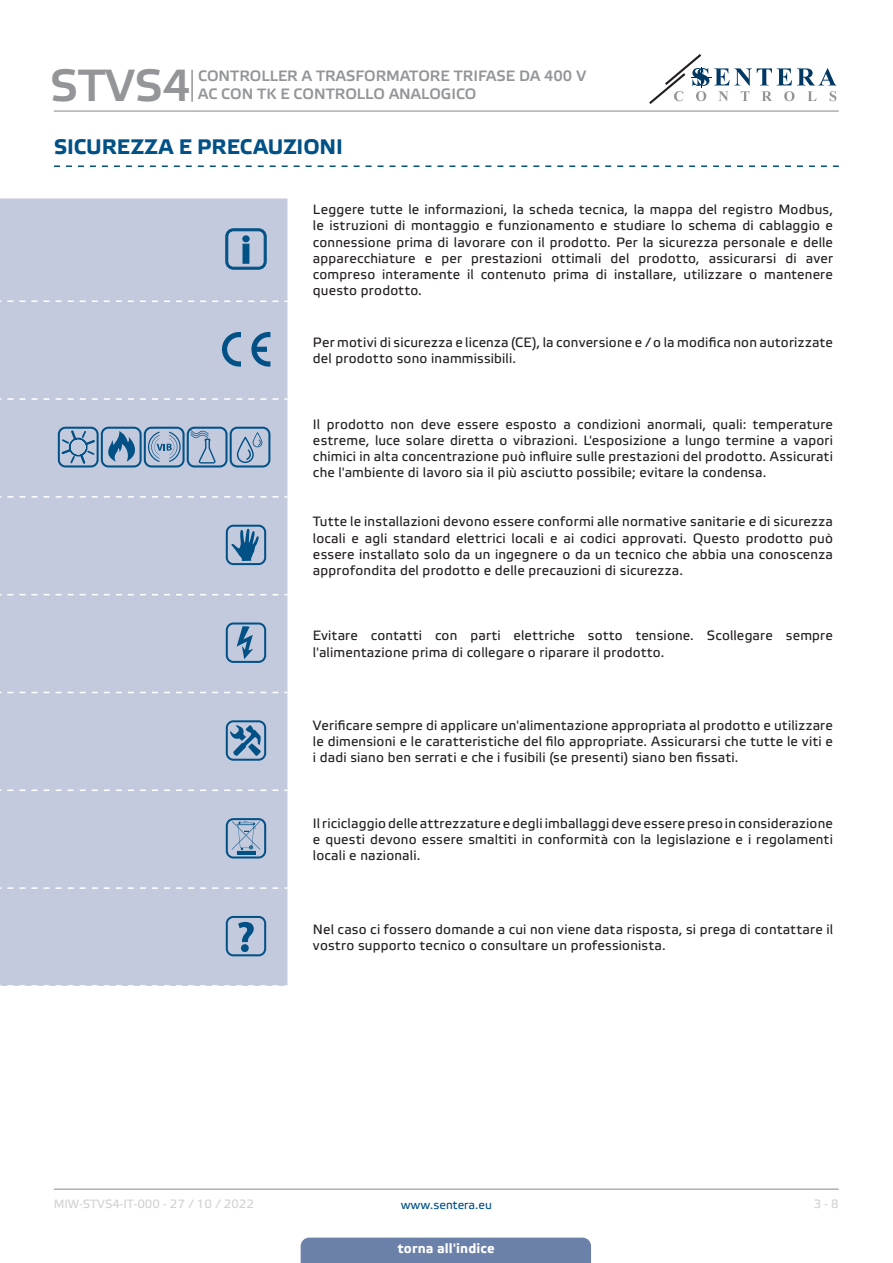
<style>
.page{position:relative;width:893px;height:1263px;background:#fff}
.page>*{position:absolute;margin:0;border:0;box-sizing:border-box;transform-origin:0 0}
.t1{font:45px "Etelka Medium Pro";color:#939598}
.t2{font:700 21px "Etelka Text Pro";color:#015186}
.t3{font:15px/18px "Etelka Medium Pro";color:#939598}
.table_text{font:13.5px/16.2px "Etelka Text Pro";letter-spacing:.015em;color:#231f20;text-align:justify}
.t4{font:700 13.5px "Etelka Text Pro";letter-spacing:.01em;color:#fff}
.t5{font:12px "Etelka Text Pro";color:#d1d2d4}
.t6{font:12px "Etelka Text Pro";color:#015186}
</style>
<div class="page">
<hr style="left:54px;top:111px;width:785px;height:1px;background:#939598">
<hr style="left:54px;top:1188px;width:785px;height:2px;background:#939598">
<svg style="left:649px;top:54px;width:187px;height:50px"></svg>
<div style="left:301px;top:1237px;width:290px;height:26px;background:#6c81aa"></div>
<hr style="left:191px;top:70px;width:2px;height:32px;background:#939598">
<svg style="left:54px;top:165px;width:785px;height:2px"></svg>
<div style="left:0;top:198px;width:287px;height:788px;background:#c4cadd"></div>
<svg style="left:7px;top:300px;width:280px;height:2px"></svg>
<svg style="left:7px;top:398px;width:280px;height:2px"></svg>
<svg style="left:7px;top:496px;width:280px;height:2px"></svg>
<svg style="left:7px;top:594px;width:280px;height:1px"></svg>
<svg style="left:7px;top:692px;width:280px;height:1px"></svg>
<svg style="left:7px;top:789px;width:280px;height:2px"></svg>
<svg style="left:7px;top:887px;width:280px;height:2px"></svg>
<svg style="left:7px;top:985px;width:280px;height:1px"></svg>
<svg style="left:226px;top:229px;width:40px;height:40px"></svg>
<svg style="left:221px;top:332px;width:20px;height:35px"></svg>
<svg style="left:251px;top:331px;width:19px;height:36px"></svg>
<svg style="left:58px;top:427px;width:212px;height:40px"></svg>
<svg style="left:226px;top:525px;width:40px;height:40px"></svg>
<svg style="left:226px;top:622px;width:40px;height:41px"></svg>
<svg style="left:226px;top:720px;width:40px;height:41px"></svg>
<svg style="left:226px;top:818px;width:40px;height:40px"></svg>
<svg style="left:226px;top:916px;width:40px;height:40px"></svg>
<h1 class="t1" style="left:50px;top:61px;width:142px">STVS4</h1>
<p class="t3" style="left:198px;top:67px;width:389px">CONTROLLER A TRASFORMATORE TRIFASE DA 400 V<br>AC CON TK E CONTROLLO ANALOGICO</p>
<p class="t2" style="left:54px;top:134px;width:290px">SICUREZZA E PRECAUZIONI</p>
<p class="table_text" style="left:313px;top:202px;width:522px">Leggere tutte le informazioni, la scheda tecnica, la mappa del registro Modbus, le istruzioni di montaggio e funzionamento e studiare lo schema di cablaggio e connessione prima di lavorare con il prodotto. Per la sicurezza personale e delle apparecchiature e per prestazioni ottimali del prodotto, assicurarsi di aver compreso interamente il contenuto prima di installare, utilizzare o mantenere questo prodotto.</p>
<p class="table_text" style="left:313px;top:335px;width:521px">Per motivi di sicurezza e licenza (CE), la conversione e / o la modifica non autorizzate del prodotto sono inammissibili.</p>
<p class="table_text" style="left:313px;top:417px;width:521px">Il prodotto non deve essere esposto a condizioni anormali, quali: temperature estreme, luce solare diretta o vibrazioni. L'esposizione a lungo termine a vapori chimici in alta concentrazione può influire sulle prestazioni del prodotto. Assicurati che l'ambiente di lavoro sia il più asciutto possibile; evitare la condensa.</p>
<p class="table_text" style="left:313px;top:514px;width:521px">Tutte le installazioni devono essere conformi alle normative sanitarie e di sicurezza locali e agli standard elettrici locali e ai codici approvati. Questo prodotto può essere installato solo da un ingegnere o da un tecnico che abbia una conoscenza approfondita del prodotto e delle precauzioni di sicurezza.</p>
<p class="table_text" style="left:313px;top:628px;width:521px">Evitare contatti con parti elettriche sotto tensione. Scollegare sempre l'alimentazione prima di collegare o riparare il prodotto.</p>
<p class="table_text" style="left:313px;top:718px;width:522px">Verificare sempre di applicare un'alimentazione appropriata al prodotto e utilizzare le dimensioni e le caratteristiche del filo appropriate. Assicurarsi che tutte le viti e i dadi siano ben serrati e che i fusibili (se presenti) siano ben fissati.</p>
<p class="table_text" style="left:313px;top:816px;width:521px">Il riciclaggio delle attrezzature e degli imballaggi deve essere preso in considerazione e questi devono essere smaltiti in conformità con la legislazione e i regolamenti locali e nazionali.</p>
<p class="table_text" style="left:313px;top:922px;width:522px">Nel caso ci fossero domande a cui non viene data risposta, si prega di contattare il vostro supporto tecnico o consultare un professionista.</p>
<p class="t5" style="left:54px;top:1197px;width:202px">MIW-STVS4-IT-000 - 27 / 10 / 2022</p>
<p class="t6" style="left:401px;top:1198px;width:93px">www.sentera.eu</p>
<p class="t5" style="left:814px;top:1197px;width:27px">3 - 8</p>
<p class="t4" style="left:398px;top:1239px;width:98px">torna all'indice</p>
</div>
